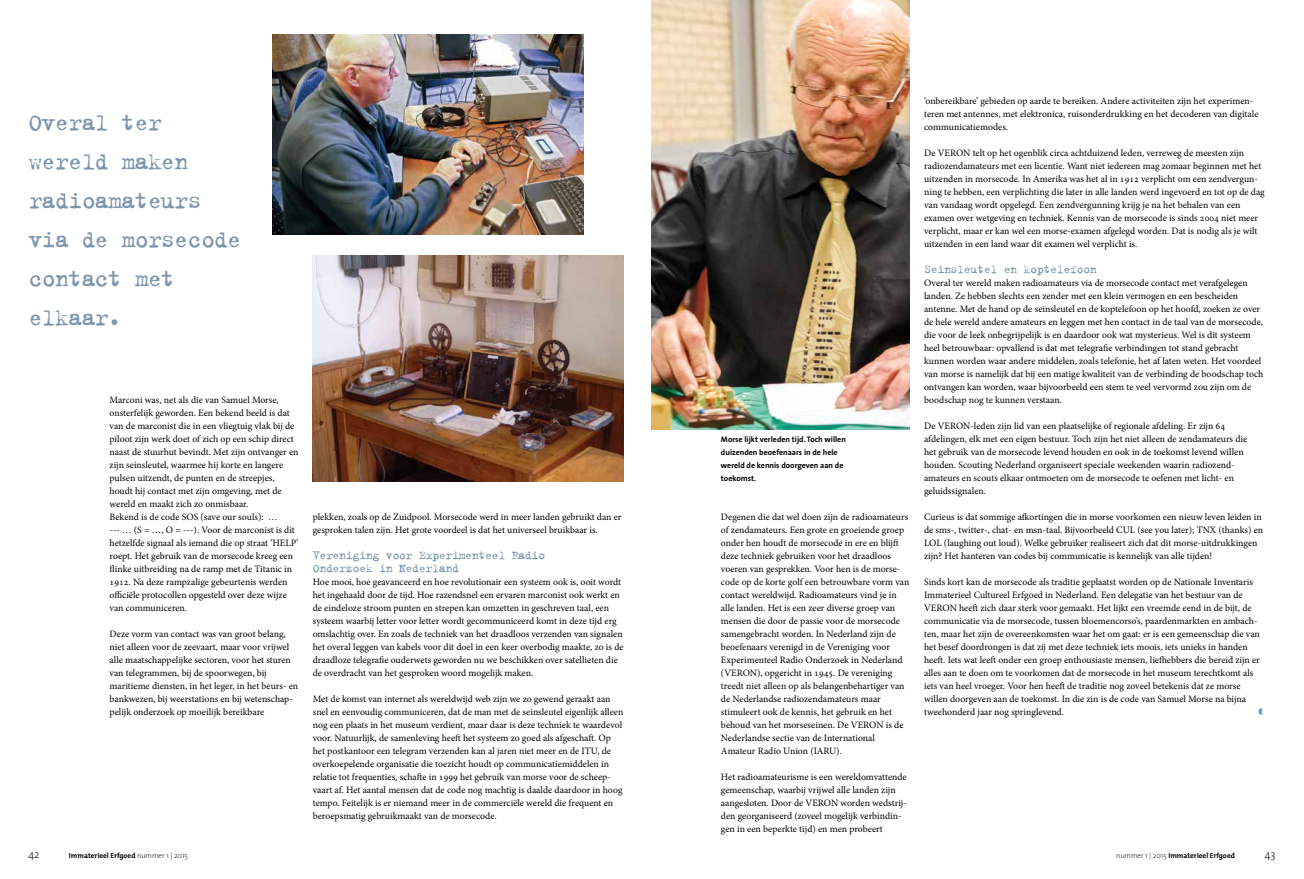
<style>
.page{position:relative;width:1304px;height:879px;background:#fff}
.page>*{position:absolute;margin:0;border:0;box-sizing:border-box;transform-origin:0 0}
.t1{font:26px/39px "Trixie";letter-spacing:-.04em;color:#7d95ad}
.t2{font:13px/13px "Trixie";letter-spacing:-.04em;color:#7d95ad}
.t3{font:200 11px "The Sans";color:#000}
.t4{font:9.8px/13px "Minion Pro";color:#000}
.t5{font:700 8px/13px "The Sans";color:#000}
.t6{font:700 7.3px "The Mix";color:#000}
.s1{font-family:"The Sans";font-weight:200}
</style>
<div class="page">
<img style="left:272px;top:34px;width:311px;height:200px">
<img style="left:313px;top:255px;width:310px;height:226px">
<img style="left:652px;top:0;width:258px;height:429px">
<h1 class="t1" style="left:28px;top:102px;width:215px">Overal ter wereld maken radioamateurs via de morsecode contact met elkaar.</h1>
<p class="t4" style="left:110px;top:393px;width:191px">Marconi was, net als die van Samuel Morse, onsterfelijk geworden. Een bekend beeld is dat van de marconist die in een vliegtuig vlak bij de piloot zijn werk doet of zich op een schip direct naast de stuurhut bevindt. Met zijn ontvanger en zijn seinsleutel, waarmee hij korte en langere pulsen uitzendt, de punten en de streepjes, houdt hij contact met zijn omgeving, met de wereld en maakt zich zo onmisbaar.<br>Bekend is de code SOS (save our souls): …<br>--- … (S = …, O = ---). Voor de marconist is dit hetzelfde signaal als iemand die op straat ‘HELP’ roept. Het gebruik van de morsecode kreeg een flinke uitbreiding na de ramp met de Titanic in 1912. Na deze rampzalige gebeurtenis werden officiële protocollen opgesteld over deze wijze van communiceren.</p>
<p class="t4" style="left:110px;top:627px;width:190px">Deze vorm van contact was van groot belang, niet alleen voor de zeevaart, maar voor vrijwel alle maatschappelijke sectoren, voor het sturen van telegrammen, bij de spoorwegen, bij maritieme diensten, in het leger, in het beurs- en bankwezen, bij weerstations en bij wetenschap&shy;pelijk onderzoek op moeilijk bereikbare</p>
<p class="t4" style="left:313px;top:510px;width:310px">plekken, zoals op de Zuidpool. Morsecode werd in meer landen gebruikt dan er gesproken talen zijn. Het grote voordeel is dat het universeel bruikbaar is.</p>
<h2 class="t2" style="left:313px;top:548px;width:234px">Vereniging voor Experimenteel Radio<br>Onderzoek in Nederland</h2>
<p class="t4" style="left:313px;top:575px;width:312px">Hoe mooi, hoe geavanceerd en hoe revolutionair een systeem ook is, ooit wordt het ingehaald door de tijd. Hoe razendsnel een ervaren marconist ook werkt en de eindeloze stroom punten en strepen kan omzetten in geschreven taal, een systeem waarbij letter voor letter wordt gecommuniceerd komt in deze tijd erg omslachtig over. En zoals de techniek van het draadloos verzenden van signalen het overal leggen van kabels voor dit doel in een keer overbodig maakte, zo is de draadloze telegrafie ouderwets geworden nu we beschikken over satellieten die de overdracht van het gesproken woord mogelijk maken.</p>
<p class="t4" style="left:313px;top:692px;width:312px">Met de komst van internet als wereldwijd web zijn we zo gewend geraakt aan snel en eenvoudig communiceren, dat de man met de seinsleutel eigenlijk alleen nog een plaats in het museum verdient, maar daar is deze techniek te waardevol voor. Natuurlijk, de samenleving heeft het systeem zo goed als afgeschaft. Op het postkantoor een telegram verzenden kan al jaren niet meer en de ITU, de overkoepelende organisatie die toezicht houdt op communicatiemiddelen in relatie tot frequenties, schafte in 1999 het gebruik van morse voor de scheep&shy;vaart af. Het aantal mensen dat de code nog machtig is daalde daardoor in hoog tempo. Feitelijk is er niemand meer in de commerciële wereld die frequent en beroepsmatig gebruikmaakt van de morsecode.</p>
<p class="t5" style="left:721px;top:433px;width:127px">Morse lijkt verleden tijd. Toch willen duizenden beoefenaars in de hele wereld de kennis doorgeven aan de toekomst.</p>
<p class="t4" style="left:721px;top:510px;width:190px">Degenen die dat wel doen zijn de radioamateurs of zendamateurs. Een grote en groeiende groep onder hen houdt de morsecode in ere en blijft deze techniek gebruiken voor het draadloos voeren van gesprekken. Voor hen is de morse&shy;code op de korte golf een betrouwbare vorm van contact wereldwijd. Radioamateurs vind je in alle landen. Het is een zeer diverse groep van mensen die door de passie voor de morsecode samengebracht worden. In Nederland zijn de beoefenaars verenigd in de Vereniging voor Experimenteel Radio Onderzoek in Nederland (VERON), opgericht in 1945. De vereniging treedt niet alleen op als belangenbehartiger van de Nederlandse radiozendamateurs maar stimuleert ook de kennis, het gebruik en het behoud van het morseseinen. De VERON is de Nederlandse sectie van de International Amateur Radio Union (IARU).</p>
<p class="t4" style="left:721px;top:770px;width:187px">Het radioamateurisme is een wereldomvattende gemeenschap, waarbij vrijwel alle landen zijn aangesloten. Door de VERON worden wedstrij&shy;den georganiseerd (zoveel mogelijk verbindin&shy;gen in een beperkte tijd) en men probeert</p>
<p class="t4" style="left:924px;top:94px;width:336px">‘onbereikbare’ gebieden op aarde te bereiken. Andere activiteiten zijn het experimen&shy;teren met antennes, met elektronica, ruisonderdrukking en het decoderen van digitale communicatiemodes.</p>
<p class="t4" style="left:924px;top:146px;width:342px">De VERON telt op het ogenblik circa achtduizend leden, verreweg de meesten zijn radiozendamateurs met een licentie. Want niet iedereen mag zomaar beginnen met het uitzenden in morsecode. In Amerika was het al in 1912 verplicht om een zendvergun&shy;ning te hebben, een verplichting die later in alle landen werd ingevoerd en tot op de dag van vandaag wordt opgelegd. Een zendvergunning krijg je na het behalen van een examen over wetgeving en techniek. Kennis van de morsecode is sinds 2004 niet meer verplicht, maar er kan wel een morse-examen afgelegd worden. Dat is nodig als je wilt uitzenden in een land waar dit examen wel verplicht is.</p>
<h2 class="t2" style="left:924px;top:262px;width:174px">Seinsleutel en koptelefoon</h2>
<p class="t4" style="left:924px;top:276px;width:341px">Overal ter wereld maken radioamateurs via de morsecode contact met verafgelegen landen. Ze hebben slechts een zender met een klein vermogen en een bescheiden antenne. Met de hand op de seinsleutel en de koptelefoon op het hoofd, zoeken ze over de hele wereld andere amateurs en leggen met hen contact in de taal van de morsecode, die voor de leek onbegrijpelijk is en daardoor ook wat mysterieus. Wel is dit systeem heel betrouwbaar: opvallend is dat met telegrafie verbindingen tot stand gebracht kunnen worden waar andere middelen, zoals telefonie, het af laten weten. Het voordeel van morse is namelijk dat bij een matige kwaliteit van de verbinding de boodschap toch ontvangen kan worden, waar bijvoorbeeld een stem te veel vervormd zou zijn om de boodschap nog te kunnen verstaan.</p>
<p class="t4" style="left:924px;top:419px;width:325px">De VERON-leden zijn lid van een plaatselijke of regionale afdeling. Er zijn 64 afdelingen, elk met een eigen bestuur. Toch zijn het niet alleen de zendamateurs die het gebruik van de morsecode levend houden en ook in de toekomst levend willen houden. Scouting Nederland organiseert speciale weekenden waarin radiozend&shy;amateurs en scouts elkaar ontmoeten om de morsecode te oefenen met licht- en geluidssignalen.</p>
<p class="t4" style="left:924px;top:510px;width:341px">Curieus is dat sommige afkortingen die in morse voorkomen een nieuw leven leiden in de sms-, twitter-, chat- en msn-taal. Bijvoorbeeld CUL (see you later); TNX (thanks) en LOL (laughing out loud). Welke gebruiker realiseert zich dat dit morse-uitdrukkingen zijn? Het hanteren van codes bij communicatie is kennelijk van alle tijden!</p>
<p class="t4" style="left:924px;top:575px;width:337px">Sinds kort kan de morsecode als traditie geplaatst worden op de Nationale Inventaris Immaterieel Cultureel Erfgoed in Nederland. Een delegatie van het bestuur van de VERON heeft zich daar sterk voor gemaakt. Het lijkt een vreemde eend in de bijt, de communicatie via de morsecode, tussen bloemencorso’s, paardenmarkten en ambach&shy;ten, maar het zijn de overeenkomsten waar het om gaat: er is een gemeenschap die van het besef doordrongen is dat zij met deze techniek iets moois, iets unieks in handen heeft. Iets wat leeft onder een groep enthousiaste mensen, liefhebbers die bereid zijn er alles aan te doen om te voorkomen dat de morsecode in het museum terechtkomt als iets van heel vroeger. Voor hen heeft de traditie nog zoveel betekenis dat ze morse willen doorgeven aan de toekomst. In die zin is de code van Samuel Morse na bijna tweehonderd jaar nog springlevend.</p>
<p class="t3" style="left:28px;top:845px;width:13px">42</p>
<p class="t6" style="left:69px;top:849px;width:120px">Immaterieel Erfgoed <span class="s1">nummer 1 | 2015</span></p>
<p class="t6" style="left:1116px;top:849px;width:120px"><span class="s1">nummer 1 | 2015</span> Immaterieel Erfgoed</p>
<p class="t3" style="left:1265px;top:845px;width:12px">43</p>
</div>
